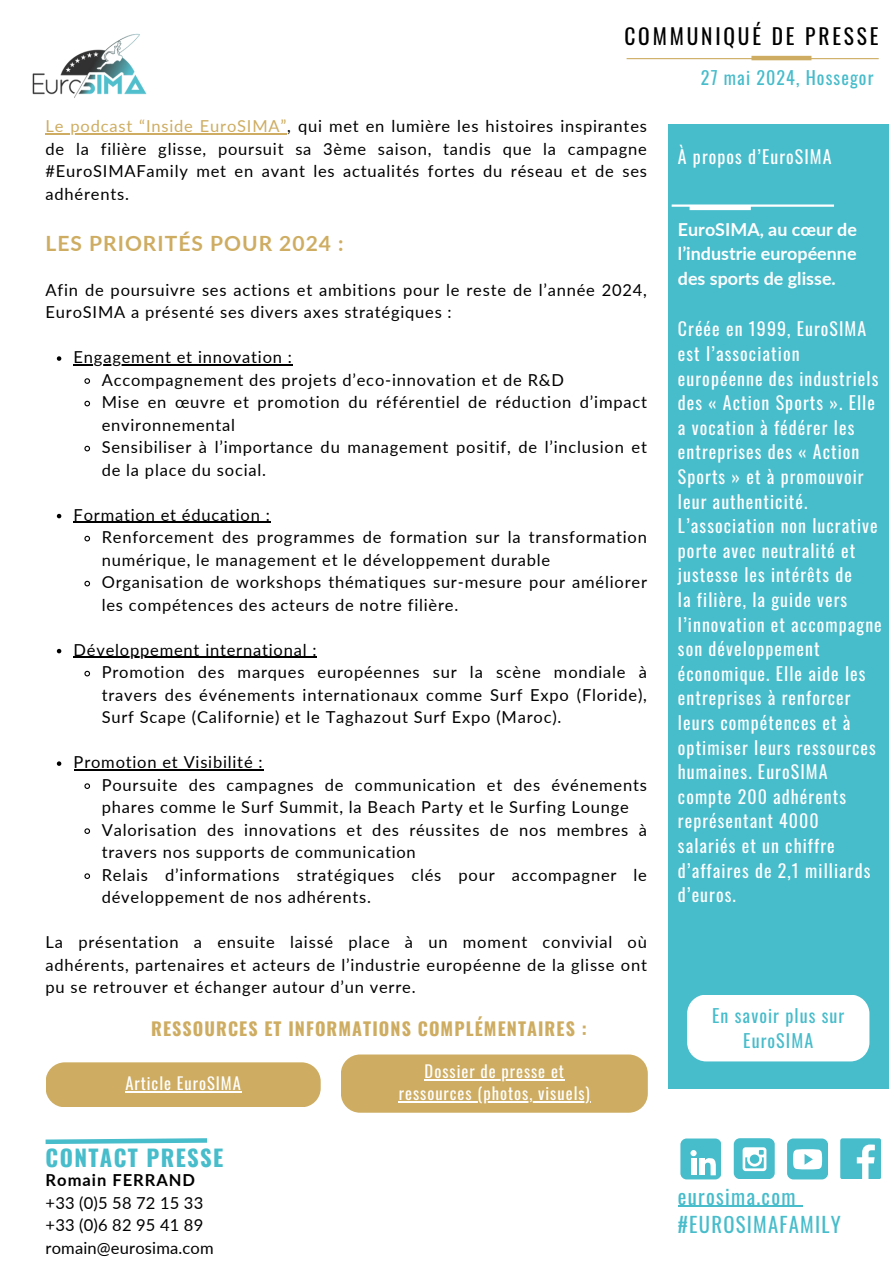
<style>
.page{position:relative;width:894px;height:1276px;background:#fff}
.page>*{position:absolute;margin:0;border:0;box-sizing:border-box;transform-origin:0 0}
.t1{font:700 22.65px "Oswald";letter-spacing:.06em;color:#47bccb}
.t2{font:21.45px "Oswald";letter-spacing:.13em;color:#000}
.t3{font:700 21px "Lato";letter-spacing:.05em;color:#cead62}
.t4{font:20.7px/28.2px "Oswald";letter-spacing:.06em;color:#47bccb}
.t5{font:700 18px "Oswald";letter-spacing:.06em;color:#cead62}
.t6{font:18px/24.8px "Oswald";letter-spacing:.06em;color:#47bccb;text-align:center}
.t7{font:17.85px/24.6px "Oswald";letter-spacing:.06em;color:#fff}
.t8{font:700 17.85px/24.6px "Lato";color:#fff;text-align:justify}
.t9{font:16.5px/22.5px "Lato";letter-spacing:.05em;color:#000}
.t10{font:16.5px "Oswald";letter-spacing:.06em;color:#fff}
.t11{font:16.5px/22.5px "Lato";letter-spacing:.01em;color:#000}
.t12{font:700 16.5px "Lato";letter-spacing:.06em;color:#000}
.s1{color:#cead62}
</style>
<div class="page">
<img style="left:32px;top:33px;width:115px;height:65px">
<svg style="left:45px;top:1138px;width:162px;height:6px"></svg>
<div style="left:667px;top:124px;width:221px;height:965px;background:#47bccb"></div>
<hr style="left:671px;top:204px;width:162px;height:3px;background:#fff">
<hr style="left:689px;top:206px;width:61px;height:4px;background:#fff">
<div style="left:733px;top:1138px;width:41px;height:41px;background:#47bccb;border-radius:6px"></div>
<svg style="left:742px;top:1147px;width:24px;height:24px"></svg>
<div style="left:786px;top:1138px;width:41px;height:41px;background:#47bccb;border-radius:6px"></div>
<svg style="left:793px;top:1149px;width:28px;height:20px"></svg>
<div style="left:680px;top:1138px;width:40px;height:41px;background:#47bccb;border-radius:6px"></div>
<svg style="left:690px;top:1150px;width:6px;height:6px"></svg>
<div style="left:690px;top:1158px;width:6px;height:17px;background:#fff"></div>
<div style="left:699px;top:1158px;width:5px;height:17px;background:#fff"></div>
<svg style="left:704px;top:1158px;width:12px;height:17px"></svg>
<div style="left:840px;top:1138px;width:40px;height:41px;background:#47bccb;border-radius:2px"></div>
<svg style="left:856px;top:1144px;width:18px;height:35px"></svg>
<hr style="left:46px;top:133px;width:241px;height:2px;background:#cead62">
<svg style="left:57px;top:356px;width:4px;height:5px"></svg>
<hr style="left:74px;top:364px;width:219px;height:1px;background:#000">
<svg style="left:84px;top:378px;width:6px;height:6px"></svg>
<svg style="left:84px;top:400px;width:7px;height:7px"></svg>
<svg style="left:84px;top:445px;width:7px;height:7px"></svg>
<svg style="left:57px;top:514px;width:4px;height:4px"></svg>
<hr style="left:74px;top:522px;width:196px;height:1px;background:#000">
<svg style="left:84px;top:535px;width:7px;height:7px"></svg>
<svg style="left:84px;top:580px;width:7px;height:7px"></svg>
<svg style="left:57px;top:649px;width:4px;height:4px"></svg>
<hr style="left:74px;top:657px;width:243px;height:1px;background:#000">
<svg style="left:84px;top:670px;width:7px;height:7px"></svg>
<svg style="left:57px;top:761px;width:4px;height:5px"></svg>
<hr style="left:74px;top:769px;width:189px;height:1px;background:#000">
<svg style="left:84px;top:783px;width:6px;height:6px"></svg>
<svg style="left:84px;top:828px;width:6px;height:6px"></svg>
<svg style="left:84px;top:873px;width:6px;height:6px"></svg>
<hr style="left:677px;top:1206px;width:119px;height:1px;background:#47bccb">
<div style="left:341px;top:1054px;width:306px;height:59px;background:#cead62;border-radius:19px"></div>
<hr style="left:424px;top:1079px;width:141px;height:1px;background:#fff">
<hr style="left:398px;top:1101px;width:192px;height:2px;background:#fff">
<div style="left:687px;top:994px;width:182px;height:67px;background:#fff;border-radius:19px"></div>
<div style="left:46px;top:1062px;width:274px;height:45px;background:#cead62;border-radius:19px"></div>
<hr style="left:125px;top:1091px;width:117px;height:1px;background:#fff">
<hr style="left:751px;top:56px;width:60px;height:4px;background:#cead62">
<hr style="left:626px;top:58px;width:252px;height:1px;background:#cead62">
<p class="t2" style="left:624px;top:20px;width:256px">COMMUNIQUÉ DE PRESSE</p>
<p class="t6" style="left:700px;top:64px;width:174px">27 mai 2024, Hossegor</p>
<p class="t9" style="left:46px;top:115px;width:602px;text-align:justify"><span class="s1">Le podcast “Inside EuroSIMA”</span>, qui met en lumière les histoires inspirantes de la filière glisse, poursuit sa 3ème saison, tandis que la campagne #EuroSIMAFamily met en avant les actualités fortes du réseau et de ses adhérents.</p>
<p class="t3" style="left:46px;top:230px;width:299px">LES PRIORITÉS POUR 2024 :</p>
<p class="t9" style="left:46px;top:278px;width:602px">Afin de poursuivre ses actions et ambitions pour le reste de l’année 2024,<br>EuroSIMA a présenté ses divers axes stratégiques :</p>
<p class="t9" style="left:74px;top:345px;width:220px">Engagement et innovation :</p>
<p class="t9" style="left:102px;top:368px;width:463px">Accompagnement des projets d’eco-innovation et de R&amp;D</p>
<p class="t9" style="left:102px;top:390px;width:546px">Mise en œuvre et promotion du référentiel de réduction d’impact environnemental</p>
<p class="t9" style="left:102px;top:435px;width:546px">Sensibiliser à l’importance du management positif, de l’inclusion et de la place du social.</p>
<p class="t9" style="left:74px;top:503px;width:198px">Formation et éducation :</p>
<p class="t9" style="left:102px;top:525px;width:546px">Renforcement des programmes de formation sur la transformation numérique, le management et le développement durable</p>
<p class="t9" style="left:102px;top:570px;width:546px">Organisation de workshops thématiques sur-mesure pour améliorer les compétences des acteurs de notre filière.</p>
<p class="t9" style="left:74px;top:638px;width:244px">Développement international :</p>
<p class="t9" style="left:102px;top:660px;width:546px;text-align:justify">Promotion des marques européennes sur la scène mondiale à travers des événements internationaux comme Surf Expo (Floride), Surf Scape (Californie) et le Taghazout Surf Expo (Maroc).</p>
<p class="t9" style="left:74px;top:750px;width:190px">Promotion et Visibilité :</p>
<p class="t9" style="left:102px;top:773px;width:546px">Poursuite des campagnes de communication et des événements phares comme le Surf Summit, la Beach Party et le Surfing Lounge</p>
<h4 class="t9" style="left:102px;top:818px;width:546px">Valorisation des innovations et des réussites de nos membres à travers nos supports de communication</h4>
<p class="t9" style="left:102px;top:863px;width:546px">Relais d’informations stratégiques clés pour accompagner le développement de nos adhérents.</p>
<p class="t9" style="left:46px;top:930px;width:602px;text-align:justify">La présentation a ensuite laissé place à un moment convivial où adhérents, partenaires et acteurs de l’industrie européenne de la glisse ont pu se retrouver et échanger autour d’un verre.</p>
<h5 class="t5" style="left:151px;top:1014px;width:437px">RESSOURCES ET INFORMATIONS COMPLÉMENTAIRES :</h5>
<p class="t10" style="left:424px;top:1058px;width:141px">Dossier de presse et</p>
<p class="t10" style="left:398px;top:1081px;width:192px">ressources (photos, visuels)</p>
<p class="t10" style="left:125px;top:1071px;width:117px">Article EuroSIMA</p>
<p class="t1" style="left:46px;top:1140px;width:179px">CONTACT PRESSE</p>
<p class="t12" style="left:46px;top:1170px;width:151px">Romain FERRAND</p>
<h1 class="t9" style="left:46px;top:1191px;width:159px">+33 (0)5 58 72 15 33</h1>
<p class="t11" style="left:46px;top:1214px;width:169px">+33 (0)6 82 95 41 89 romain@eurosima.com</p>
<h2 class="t7" style="left:677px;top:144px;width:155px">À propos d’EuroSIMA</h2>
<p class="t8" style="left:677px;top:216px;width:180px">EuroSIMA, au cœur de l’industrie européenne des sports de glisse.</p>
<p class="t7" style="left:677px;top:316px;width:202px">Créée en 1999, EuroSIMA est l’association européenne des industriels des « Action Sports ». Elle</p>
<h1 class="t7" style="left:677px;top:414px;width:201px">a vocation à fédérer les entreprises des « Action<br>Sports » et à promouvoir leur authenticité.<br>L’association non lucrative porte avec neutralité et justesse les intérêts de</h1>
<p class="t7" style="left:677px;top:586px;width:205px">la filière, la guide vers l’innovation et accompagne son développement économique. Elle aide les entreprises à renforcer leurs compétences et à optimiser leurs ressources humaines. EuroSIMA compte 200 adhérents représentant 4000<br>salariés et un chiffre d’affaires de 2,1 milliards d’euros.</p>
<p class="t6" style="left:712px;top:1002px;width:134px">En savoir plus sur<br>EuroSIMA</p>
<p class="t4" style="left:677px;top:1181px;width:164px">eurosima.com #EUROSIMAFAMILY</p>
</div>
